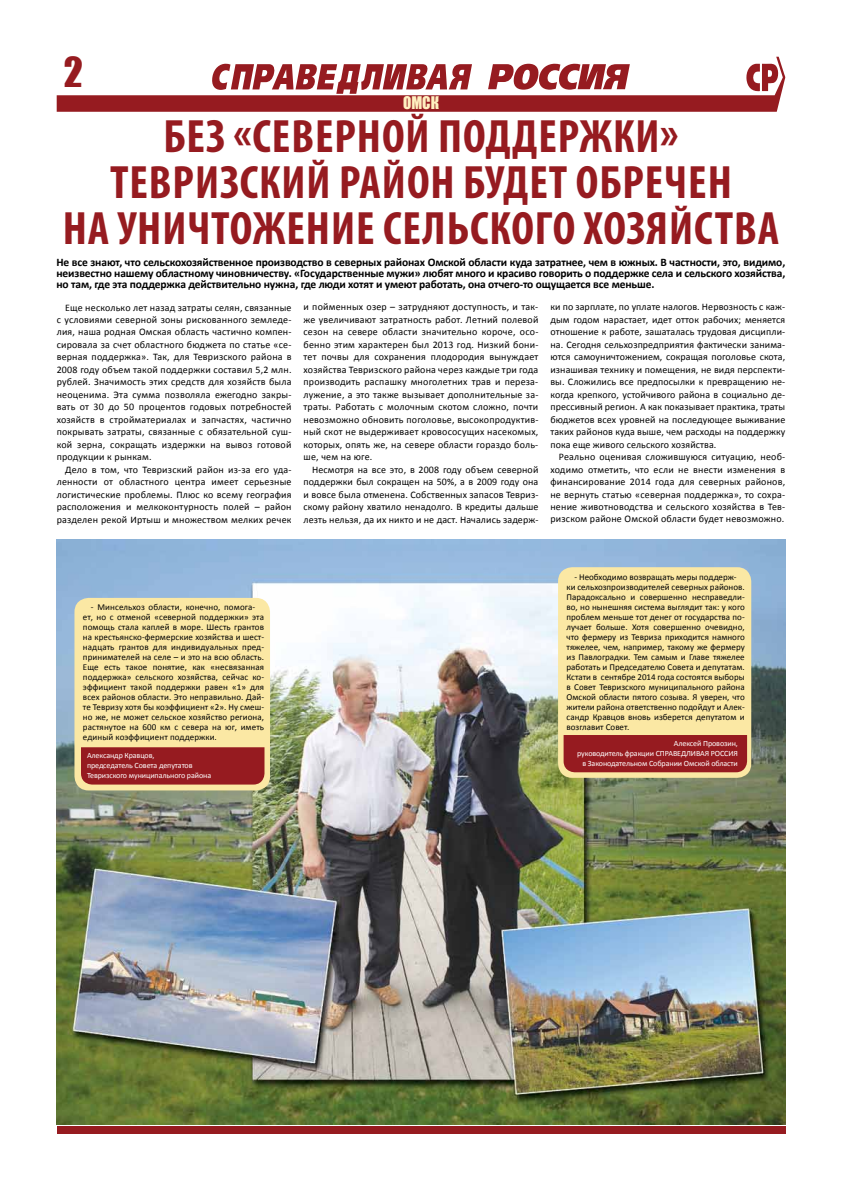
<style>
.page{position:relative;width:842px;height:1191px;background:#fff}
.page>*{position:absolute;margin:0;border:0;box-sizing:border-box;transform-origin:0 0}
.t1{font:700 condensed 47px/46px "Myriad Pro";letter-spacing:.02em;color:#961b20;text-align:center}
.t2{font:38px "Impact";color:#961b20}
.t3{font:16px "Impact";color:#fff0c0;scale:.95 1}
.t4{font:700 11.5px/11px "Calibri";letter-spacing:-.01em;color:#000;text-align:justify}
.t5{font:10px/12.5px "Calibri";letter-spacing:.02em;color:#000;text-align:justify}
.t6{font:9px/10px "Calibri";color:#000}
.t7{font:8px/10px "Calibri";letter-spacing:-.01em;color:#fff;text-align:right}
</style>
<div class="page">
<svg style="left:57px;top:57px;width:728px;height:55px"></svg>
<div style="left:57px;top:1126px;width:728px;height:8px;background:#961b20"></div>
<img style="left:57px;top:539px;width:728px;height:585px">
<div style="left:558px;top:567px;width:193px;height:211px;background:#fbe8a4;border-radius:14px"></div>
<div style="left:74px;top:598px;width:196px;height:192px;background:#fbe8a4;border-radius:14px"></div>
<div style="left:563px;top:735px;width:185px;height:38px;background:#961b20"></div>
<div style="left:81px;top:747px;width:184px;height:38px;background:#961b20"></div>
<h2 class="t2" style="left:64px;top:42px;width:21px">2</h2>
<h3 class="t3" style="left:403px;top:91px;width:39px">ОМСК</h3>
<h1 class="t1" style="left:63px;top:113px;width:718px">Без «северной поддержки»<br>Тевризский район будет обречен<br>на уничтожение сельского хозяйства</h1>
<p class="t4" style="left:56px;top:256px;width:730px">Не все знают, что сельскохозяйственное производство в северных районах Омской области куда затратнее, чем в южных. В частности, это, видимо, неизвестно нашему областному чиновничеству. «Государственные мужи» любят много и красиво говорить о поддержке села и сельского хозяйства, но там, где эта поддержка действительно нужна, где люди хотят и умеют работать, она отчего-то ощущается все меньше.</p>
<p class="t5" style="left:57px;top:301px;width:236px;text-indent:9px">Еще несколько лет назад затраты селян, связанные с условиями северной зоны рискованного земледе&shy;лия, наша родная Омская область частично компен&shy;сировала за счет областного бюджета по статье «се&shy;верная поддержка». Так, для Тевризского района в 2008 году объем такой поддержки составил 5,2 млн. рублей. Значимость этих средств для хозяйств была неоценима. Эта сумма позволяла ежегодно закры&shy;вать от 30 до 50 процентов годовых потребностей хозяйств в стройматериалах и запчастях, частично покрывать затраты, связанные с обязательной суш&shy;кой зерна, сокращать издержки на вывоз готовой продукции к рынкам.</p>
<p class="t5" style="left:57px;top:463px;width:236px;text-indent:9px">Дело в том, что Тевризский район из-за его уда&shy;ленности от областного центра имеет серьезные логистические проблемы. Плюс ко всему география расположения и мелкоконтурность полей – район разделен рекой Иртыш и множеством мелких речек</p>
<p class="t5" style="left:304px;top:301px;width:236px">и пойменных озер – затрудняют доступность, и так&shy;же увеличивают затратность работ. Летний полевой сезон на севере области значительно короче, осо&shy;бенно этим характерен был 2013 год. Низкий бони&shy;тет почвы для сохранения плодородия вынуждает хозяйства Тевризского района через каждые три года производить распашку многолетних трав и переза&shy;лужение, а это также вызывает дополнительные за&shy;траты. Работать с молочным скотом сложно, почти невозможно обновить поголовье, высокопродуктив&shy;ный скот не выдерживает кровососущих насекомых, которых, опять же, на севере области гораздо боль&shy;ше, чем на юге.</p>
<p class="t5" style="left:304px;top:463px;width:236px;text-indent:8px">Несмотря на все это, в 2008 году объем северной поддержки был сокращен на 50%, а в 2009 году она и вовсе была отменена. Собственных запасов Тевриз&shy;скому району хватило ненадолго. В кредиты дальше лезть нельзя, да их никто и не даст. Начались задерж-</p>
<p class="t5" style="left:550px;top:301px;width:236px">ки по зарплате, по уплате налогов. Нервозность с каж&shy;дым годом нарастает, идет отток рабочих; меняется отношение к работе, зашаталась трудовая дисципли&shy;на. Сегодня сельхозпредприятия фактически занима&shy;ются самоуничтожением, сокращая поголовье скота, изнашивая технику и помещения, не видя перспекти&shy;вы. Сложились все предпосылки к превращению не&shy;когда крепкого, устойчивого района в социально де&shy;прессивный регион. А как показывает практика, траты бюджетов всех уровней на последующее выживание таких районов куда выше, чем расходы на поддержку пока еще живого сельского хозяйства.</p>
<p class="t5" style="left:550px;top:450px;width:236px;text-indent:8px">Реально оценивая сложившуюся ситуацию, необ&shy;ходимо отметить, что если не внести изменения в финансирование 2014 года для северных районов, не вернуть статью «северная поддержка», то сохра&shy;нение животноводства и сельского хозяйства в Тев&shy;ризском районе Омской области будет невозможно.</p>
<p class="t6" style="left:83px;top:602px;width:183px;text-indent:8px">- Минсельхоз области, конечно, помога&shy;ет, но c отменой «северной поддержки» эта помощь стала каплей в море. Шесть грантов на крестьянско-фермерские хозяйства и шест&shy;надцать грантов для индивидуальных пред&shy;принимателей на селе – и это на всю область.<br>Еще есть такое понятие, как «несвязанная поддержка» сельского хозяйства, сейчас ко&shy;эффициент такой поддержки равен «1» для всех районов области. Это неправильно. Дай&shy;те Тевризу хотя бы коэффициент «2». Ну смеш&shy;но же, не может сельское хозяйство региона, растянутое на 600 км с севера на юг, иметь единый коэффициент поддержки.</p>
<p class="t7" style="left:87px;top:750px;width:126px;text-align:left">Александр Кравцов,<br>председатель Совета депутатов<br>Тевризского муниципального района</p>
<p class="t6" style="left:567px;top:571px;width:180px;text-indent:8px">- Необходимо возвращать меры поддерж&shy;ки сельхозпроизводителей северных районов.<br>Парадоксально и совершенно несправедли&shy;во, но нынешняя система выглядит так: у кого проблем меньше тот денег от государства по&shy;лучает больше. Хотя совершенно очевидно, что фермеру из Тевриза приходится намного тяжелее, чем, например, такому же фермеру из Павлоградки. Тем самым и Главе тяжелее работать и Председателю Совета и депутатам.<br>Кстати в сентябре 2014 года состоятся выборы в Совет Тевризского муниципального района Омской области пятого созыва. Я уверен, что жители района ответственно подойдут и Алек&shy;сандр Кравцов вновь изберется депутатом и возглавит Совет.</p>
<p class="t7" style="left:577px;top:738px;width:162px">Алексей Провозин,<br>руководитель фракции СПРАВЕДЛИВАЯ РОССИЯ в Законодательном Собрании Омской области</p>
</div>
